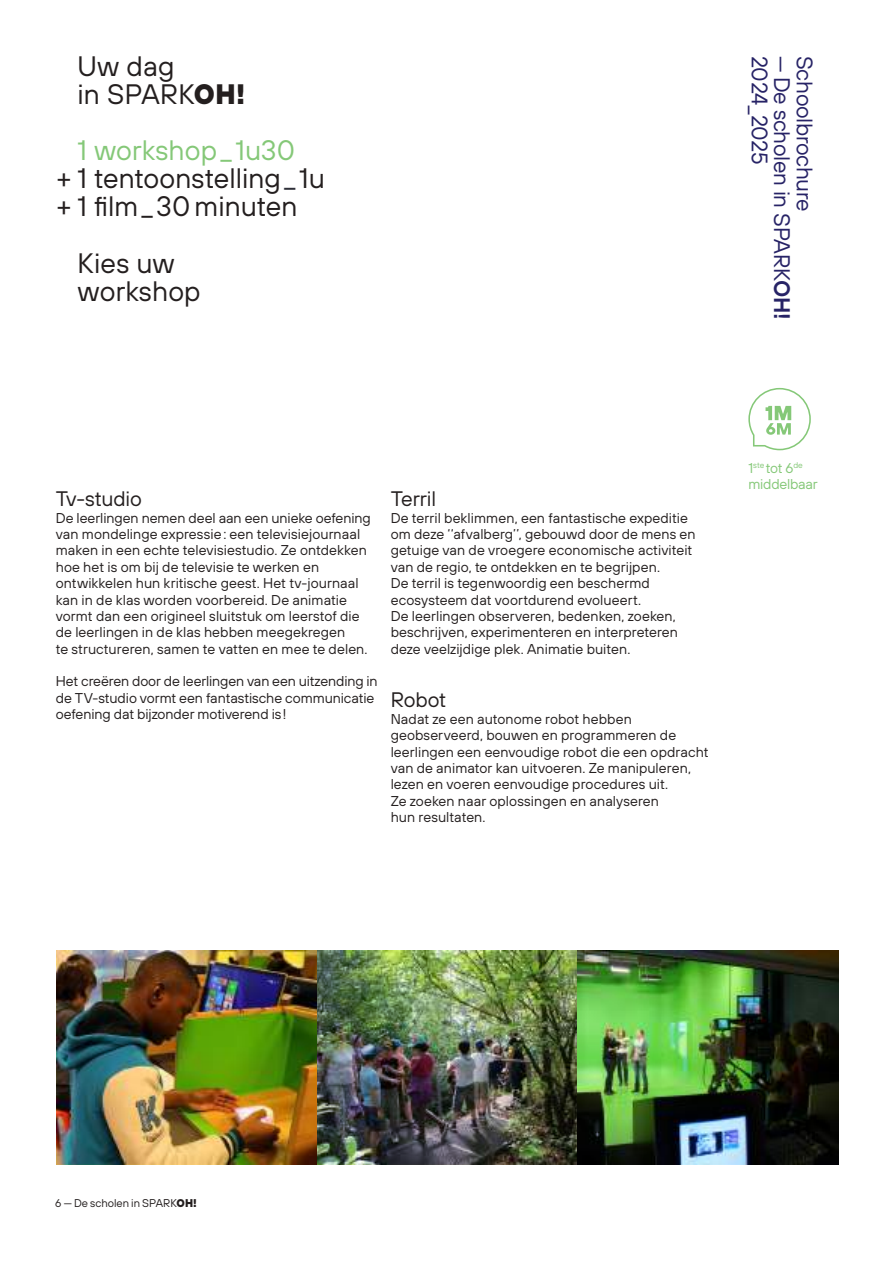
<style>
.page{position:relative;width:893px;height:1263px;background:#fff}
.page>*{position:absolute;margin:0;border:0;box-sizing:border-box;transform-origin:0 0}
.t1{font:28.2px/28.2px "TT Hoves";letter-spacing:.005em;color:#241f1f}
.t2{font:22.5px/45px "TT Hoves";letter-spacing:-.015em;color:#272366}
.t3{font:21px "TT Hoves";letter-spacing:-.005em;color:#241f1f}
.t4{font:14.25px/16.4px "TT Hoves";letter-spacing:.005em;color:#241f1f}
.t5{font:14.25px/16.4px "TT Hoves";letter-spacing:-.015em;color:#85c878}
.t6{font:11.25px "TT Hoves";letter-spacing:-.005em;color:#241f1f}
.s1{font-weight:800}
.s2{color:#85c878}
.s3{color:#2e2f38}
.s4{font-weight:600}
</style>
<div class="page">
<img style="left:56px;top:951px;width:782px;height:213px">
<img style="left:57px;top:951px;width:223px;height:213px">
<img style="left:317px;top:951px;width:223px;height:213px">
<img style="left:578px;top:951px;width:222px;height:213px">
<svg style="left:748px;top:387px;width:63px;height:64px"></svg>
<h1 class="t1" style="left:78px;top:51px;width:169px">Uw dag<br>in SPARK<span class="s1">OH!</span></h1>
<h1 class="t1" style="left:56px;top:136px;width:270px;text-indent:21px"><span class="s2">1 workshop _1u30<br></span>+ 1 tentoonstelling <span class="s3">_</span>1u + 1 film _ 30 minuten</h1>
<h1 class="t1" style="left:78px;top:248px;width:125px">Kies uw workshop</h1>
<h2 class="t2" style="left:805px;top:56px;width:266px;rotate:90deg">— De scholen in SPARK<span class="s4">OH!</span></h2>
<h2 class="t2" style="left:827px;top:56px;width:157px;rotate:90deg">Schoolbrochure<br>2024_2025</h2>
<h3 class="t3" style="left:56px;top:486px;width:88px">Tv-studio</h3>
<p class="t4" style="left:56px;top:509px;width:317px">De leerlingen nemen deel aan een unieke oefening van mondelinge expressie: een televisiejournaal maken in een echte televisiestudio. Ze ontdekken hoe het is om bij de televisie te werken en ontwikkelen hun kritische geest. Het tv-journaal kan in de klas worden voorbereid. De animatie vormt dan een origineel sluitstuk om leerstof die de leerlingen in de klas hebben meegekregen<br>te structureren, samen te vatten en mee te delen.</p>
<p class="t4" style="left:56px;top:673px;width:323px">Het creëren door de leerlingen van een uitzending in de TV-studio vormt een fantastische communicatie oefening dat bijzonder motiverend is!</p>
<h3 class="t3" style="left:391px;top:486px;width:47px">Terril</h3>
<p class="t4" style="left:391px;top:509px;width:307px">De terril beklimmen, een fantastische expeditie om deze ‘‘afvalberg’’, gebouwd door de mens en getuige van de vroegere economische activiteit van de regio, te ontdekken en te begrijpen.<br>De terril is tegenwoordig een beschermd ecosysteem dat voortdurend evolueert.<br>De leerlingen observeren, bedenken, zoeken, beschrijven, experimenteren en interpreteren deze veelzijdige plek. Animatie buiten.</p>
<h3 class="t3" style="left:391px;top:687px;width:57px">Robot</h3>
<p class="t4" style="left:391px;top:710px;width:320px">Nadat ze een autonome robot hebben geobserveerd, bouwen en programmeren de leerlingen een eenvoudige robot die een opdracht van de animator kan uitvoeren. Ze manipuleren, lezen en voeren eenvoudige procedures uit.<br>Ze zoeken naar oplossingen en analyseren<br>hun resultaten.</p>
<p class="t5" style="left:748px;top:460px;width:71px">1<sup>ste</sup> tot 6<sup>de </sup>middelbaar</p>
<p class="t6" style="left:55px;top:1196px;width:143px">6 — De scholen in SPARK<span class="s1">OH!</span></p>
</div>
